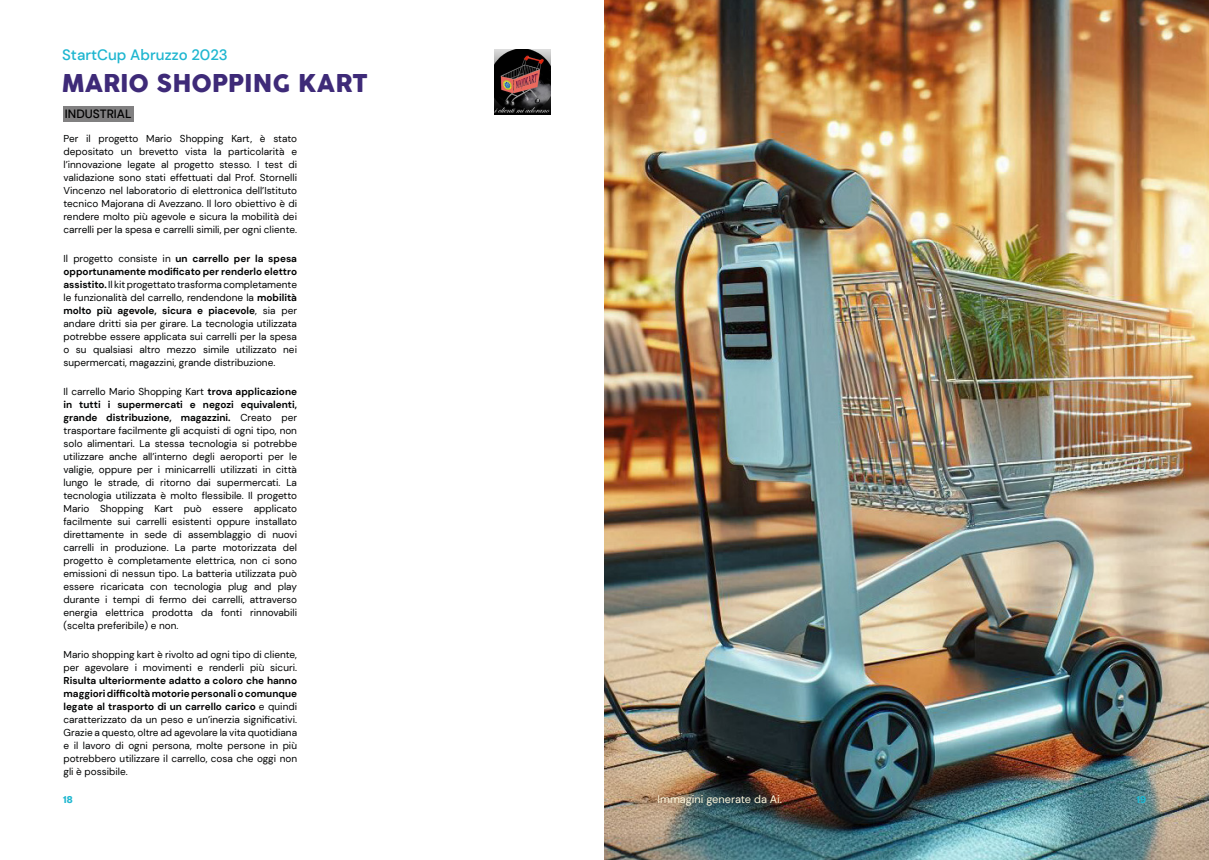
<style>
.page{position:relative;width:1209px;height:860px;background:#fff}
.page>*{position:absolute;margin:0;border:0;box-sizing:border-box;transform-origin:0 0}
.Highlighted_2{font:24px "Cocogoose";color:#3e2a78}
.Highlighted_2-2{font:500 15px "DM Sans";color:#1fb6d0}
.Contents{font:500 12px "DM Sans";color:#000}
.Highlighted_2-3{font:11px "DM Sans";color:#fff9de}
.Body{font:10px/13px "DM Sans";color:#010202;text-align:justify}
.t1{font:10px "Radio Canada Big";color:#1eb7d0}
.s1{font-weight:700}
</style>
<div class="page">
<img style="left:495px;top:50px;width:55px;height:64px">
<img style="left:604px;top:0;width:604px;height:860px">
<div style="left:63px;top:106px;width:70px;height:15px;background:#818081"></div>
<p class="Highlighted_2-2" style="left:62px;top:46px;width:167px">StartCup Abruzzo 2023</p>
<p class="Highlighted_2" style="left:62px;top:67px;width:308px">MARIO SHOPPING KART</p>
<p class="Contents" style="left:65px;top:106px;width:68px">INDUSTRIAL</p>
<p class="Body" style="left:64px;top:132px;width:235px">Per il progetto Mario Shopping Kart, è stato depositato un brevetto vista la particolarità e l’innovazione legate al progetto stesso. I test di validazione sono stati effettuati dal Prof. Stornelli Vincenzo nel laboratorio di elettronica dell’Istituto tecnico Majorana di Avezzano. Il loro obiettivo è di rendere molto più agevole e sicura la mobilità dei carrelli per la spesa e carrelli simili, per ogni cliente.</p>
<p class="Body" style="left:64px;top:252px;width:235px">Il progetto consiste in <span class="s1">un carrello per la spesa opportunamente modificato per renderlo elettro assistito.</span> Il kit progettato trasforma completamente le funzionalità del carrello, rendendone la <span class="s1">mobilità molto più agevole, sicura e piacevole</span>, sia per andare dritti sia per girare. La tecnologia utilizzata potrebbe essere applicata sui carrelli per la spesa o su qualsiasi altro mezzo simile utilizzato nei supermercati, magazzini, grande distribuzione.</p>
<p class="Body" style="left:64px;top:385px;width:235px">Il carrello Mario Shopping Kart <span class="s1">trova applicazione in tutti i supermercati e negozi equivalenti, grande distribuzione, magazzini.</span> Creato per trasportare facilmente gli acquisti di ogni tipo, non solo alimentari. La stessa tecnologia si potrebbe utilizzare anche all’interno degli aeroporti per le valigie, oppure per i minicarrelli utilizzati in città lungo le strade, di ritorno dai supermercati. La tecnologia utilizzata è molto flessibile. Il progetto Mario Shopping Kart può essere applicato facilmente sui carrelli esistenti oppure installato direttamente in sede di assemblaggio di nuovi carrelli in produzione. La parte motorizzata del progetto è completamente elettrica, non ci sono emissioni di nessun tipo. La batteria utilizzata può essere ricaricata con tecnologia plug and play durante i tempi di fermo dei carrelli, attraverso energia elettrica prodotta da fonti rinnovabili (scelta preferibile) e non.</p>
<p class="Body" style="left:64px;top:648px;width:235px">Mario shopping kart è rivolto ad ogni tipo di cliente, per agevolare i movimenti e renderli più sicuri.<br><span class="s1">Risulta ulteriormente adatto a coloro che hanno maggiori difficoltà motorie personali o comunque legate al trasporto di un carrello carico</span> e quindi caratterizzato da un peso e un’inerzia significativi.<br>Grazie a questo, oltre ad agevolare la vita quotidiana e il lavoro di ogni persona, molte persone in più potrebbero utilizzare il carrello, cosa che oggi non gli è possibile.</p>
<p class="Highlighted_2-3" style="left:657px;top:792px;width:126px">Immagini generate da Ai.</p>
<p class="t1" style="left:63px;top:793px;width:11px">18</p>
<p class="t1" style="left:1136px;top:793px;width:11px">19</p>
</div>
